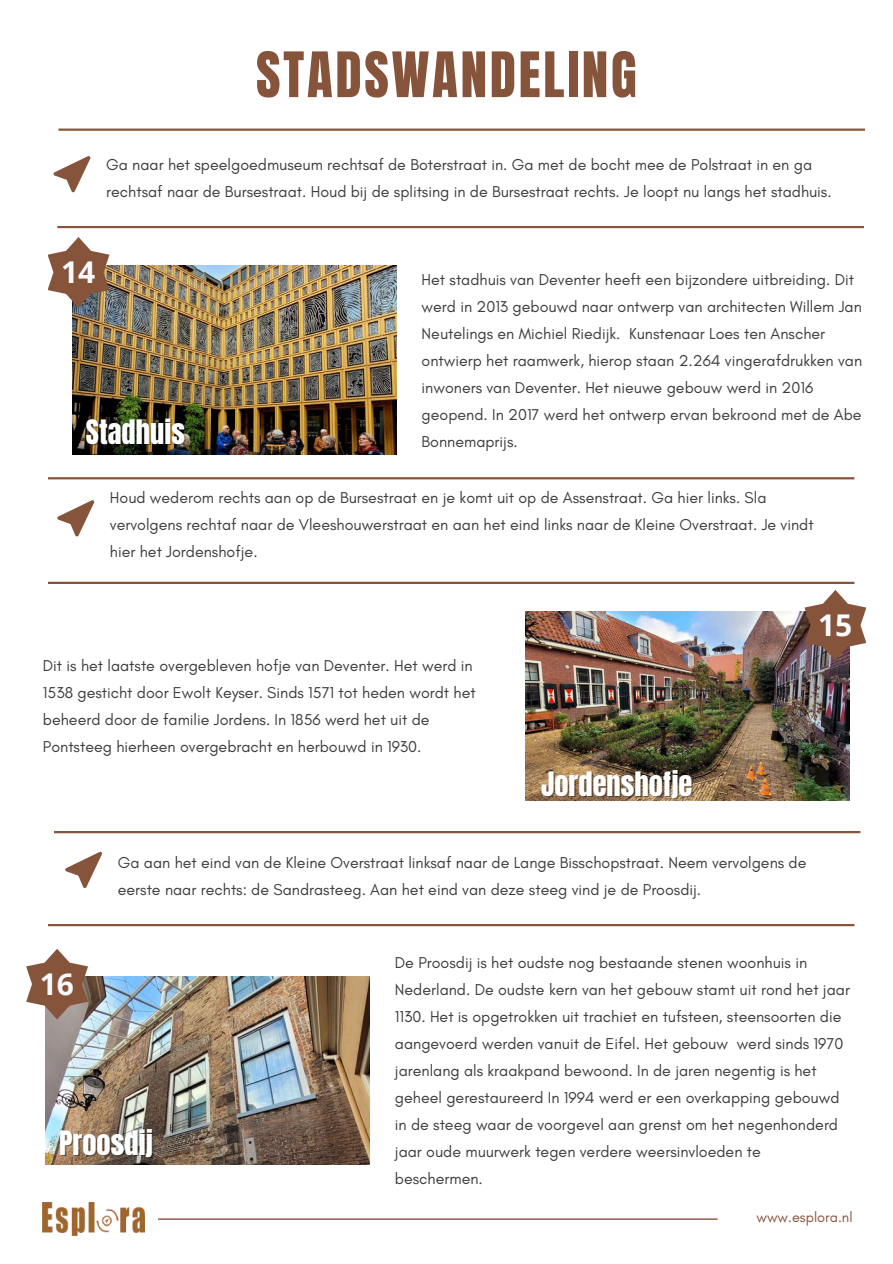
<style>
.page{position:relative;width:893px;height:1264px;background:#fff}
.page>*{position:absolute;margin:0;border:0;box-sizing:border-box;transform-origin:0 0}
.t1{font:53.25px "Anton";letter-spacing:.05em;color:#86533b}
.t2{font:700 30px "Open Sans";color:#f9fafd}
.t3{font:28.5px "Anton";color:#fff}
.t4{font:16.05px/27px "Glacial Indifference";color:#3d3d3d}
.t5{font:14.55px "Glacial Indifference";color:#86533b}
</style>
<div class="page">
<svg style="left:158px;top:1218px;width:559px;height:1px"></svg>
<svg style="left:48px;top:477px;width:806px;height:2px"></svg>
<img style="left:43px;top:1202px;width:101px;height:33px">
<svg style="left:48px;top:581px;width:806px;height:3px"></svg>
<svg style="left:57px;top:500px;width:37px;height:36px"></svg>
<hr style="left:54px;top:831px;width:806px;height:2px;background:#86543c">
<hr style="left:48px;top:924px;width:806px;height:2px;background:#86533b">
<svg style="left:65px;top:851px;width:37px;height:37px"></svg>
<svg style="left:54px;top:156px;width:37px;height:36px"></svg>
<svg style="left:58px;top:128px;width:807px;height:3px"></svg>
<hr style="left:57px;top:226px;width:807px;height:2px;background:#86533b">
<img style="left:72px;top:265px;width:324px;height:189px">
<svg style="left:48px;top:237px;width:61px;height:71px"></svg>
<img style="left:525px;top:611px;width:324px;height:189px">
<svg style="left:804px;top:590px;width:62px;height:70px"></svg>
<img style="left:46px;top:976px;width:323px;height:188px">
<svg style="left:26px;top:949px;width:62px;height:70px"></svg>
<h1 class="t1" style="left:256px;top:36px;width:382px">STADSWANDELING</h1>
<p class="t4" style="left:106px;top:151px;width:727px">Ga naar het speelgoedmuseum rechtsaf de Boterstraat in. Ga met de bocht mee de Polstraat in en ga rechtsaf naar de Bursestraat. Houd bij de splitsing in de Bursestraat rechts. Je loopt nu langs het stadhuis.</p>
<h2 class="t2" style="left:61px;top:251px;width:36px">14</h2>
<h3 class="t3" style="left:86px;top:412px;width:101px">Stadhuis</h3>
<p class="t4" style="left:421px;top:265px;width:442px">Het stadhuis van Deventer heeft een bijzondere uitbreiding. Dit werd in 2013 gebouwd naar ontwerp van architecten Willem Jan Neutelings en Michiel Riedijk. Kunstenaar Loes ten Anscher ontwierp het raamwerk, hierop staan 2.264 vingerafdrukken van inwoners van Deventer. Het nieuwe gebouw werd in 2016 geopend. In 2017 werd het ontwerp ervan bekroond met de Abe</p>
<p class="t4" style="left:421px;top:427px;width:98px">Bonnemaprijs.</p>
<p class="t4" style="left:110px;top:484px;width:705px">Houd wederom rechts aan op de Bursestraat en je komt uit op de Assenstraat. Ga hier links. Sla vervolgens rechtaf naar de Vleeshouwerstraat en aan het eind links naar de Kleine Overstraat. Je vindt hier het Jordenshofje.</p>
<p class="t4" style="left:43px;top:651px;width:434px">Dit is het laatste overgebleven hofje van Deventer. Het werd in 1538 gesticht door Ewolt Keyser. Sinds 1571 tot heden wordt het beheerd door de familie Jordens. In 1856 werd het uit de Pontsteeg hierheen overgebracht en herbouwd in 1930.</p>
<h3 class="t3" style="left:541px;top:763px;width:153px">Jordenshofje</h3>
<h2 class="t2" style="left:818px;top:604px;width:36px">15</h2>
<p class="t4" style="left:118px;top:849px;width:690px">Ga aan het eind van de Kleine Overstraat linksaf naar de Lange Bisschopstraat. Neem vervolgens de eerste naar rechts: de Sandrasteeg. Aan het eind van deze steeg vind je de Proosdij.</p>
<h2 class="t2" style="left:40px;top:962px;width:36px">16</h2>
<h3 class="t3" style="left:59px;top:1122px;width:95px">Proosdij</h3>
<p class="t4" style="left:395px;top:949px;width:456px">De Proosdij is het oudste nog bestaande stenen woonhuis in Nederland. De oudste kern van het gebouw stamt uit rond het jaar 1130. Het is opgetrokken uit trachiet en tufsteen, steensoorten die aangevoerd werden vanuit de Eifel. Het gebouw werd sinds 1970 jarenlang als kraakpand bewoond. In de jaren negentig is het geheel gerestaureerd In 1994 werd er een overkapping gebouwd in de steeg waar de voorgevel aan grenst om het negenhonderd jaar oude muurwerk tegen verdere weersinvloeden te beschermen.</p>
<p class="t5" style="left:756px;top:1208px;width:97px">www.esplora.nl</p>
</div>
